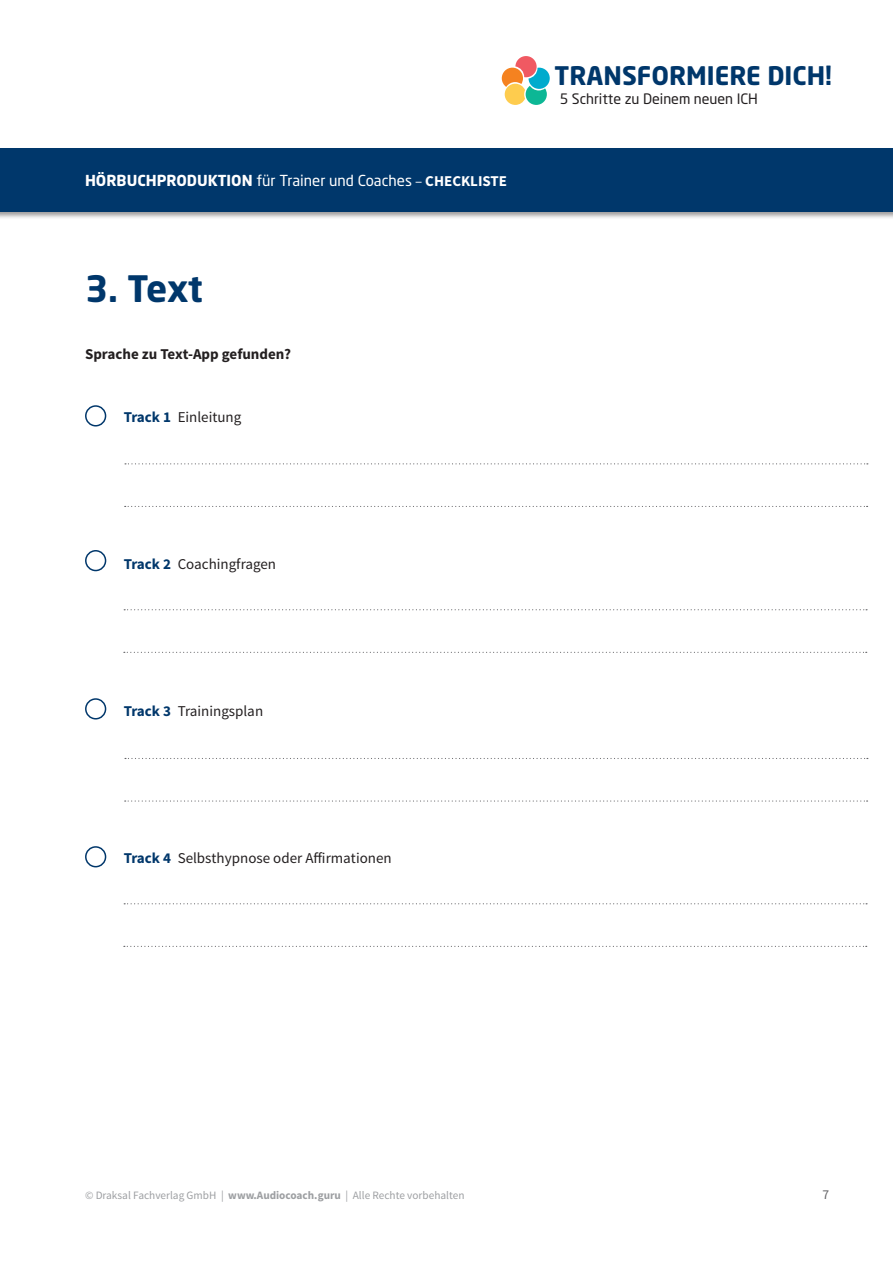
<style>
.page{position:relative;width:893px;height:1263px;background:#fff}
.page>*{position:absolute;margin:0;border:0;box-sizing:border-box;transform-origin:0 0}
.t1{font:700 36px "Neo Sans Std";color:#00376b}
.t2{font:700 25.35px "Neo Sans Std";color:#00376b}
.t3{font:15px "Source Sans Pro";color:#231f20}
.t4{font:15px "Neo Sans Std";color:#fff}
.t5{font:700 15px "Source Sans Pro";color:#231f20}
.t6{font:14.25px "Neo Sans Std";color:#231f20}
.t7{font:13.5px "Source Sans Pro";color:#636366}
.t8{font:11.25px "Source Sans Pro";color:#9d9fa2}
.s1{font-weight:700}
.s2{font-family:"Source Sans Pro"}
.s3{font-family:"Source Sans Pro";font-weight:700}
.s4{font-weight:700;color:#00376b}
</style>
<div class="page">
<div style="left:0;top:147px;width:893px;height:72px;background:#231f20;opacity:.45"></div>
<div style="left:0;top:149px;width:893px;height:63px;background:#00376b"></div>
<svg style="left:502px;top:56px;width:48px;height:49px"></svg>
<div style="left:85px;top:405px;width:21px;height:21px;border:2px solid #00376b;border-radius:50%"></div>
<div style="left:85px;top:846px;width:21px;height:21px;border:2px solid #00376b;border-radius:50%"></div>
<div style="left:85px;top:698px;width:21px;height:21px;border:2px solid #00376b;border-radius:50%"></div>
<div style="left:85px;top:550px;width:21px;height:21px;border:2px solid #00376b;border-radius:50%"></div>
<svg style="left:125px;top:463px;width:743px;height:1px"></svg>
<svg style="left:124px;top:609px;width:743px;height:1px"></svg>
<svg style="left:125px;top:758px;width:743px;height:1px"></svg>
<svg style="left:124px;top:903px;width:743px;height:1px"></svg>
<svg style="left:125px;top:506px;width:743px;height:1px"></svg>
<svg style="left:124px;top:652px;width:743px;height:1px"></svg>
<svg style="left:125px;top:800px;width:743px;height:2px"></svg>
<svg style="left:124px;top:946px;width:743px;height:1px"></svg>
<p class="t4" style="left:85px;top:171px;width:424px"><span class="s1">HÖRBUCHPRODUKTION</span> für Trainer und Coaches <span class="s2">–</span> <span class="s3">CHECKLISTE</span></p>
<h1 class="t1" style="left:85px;top:266px;width:120px">3. Text</h1>
<p class="t5" style="left:85px;top:344px;width:208px">Sprache zu Text-App gefunden?</p>
<p class="t3" style="left:124px;top:408px;width:119px"><span class="s4">Track 1</span> Einleitung</p>
<h2 class="t2" style="left:555px;top:60px;width:279px">TRANSFORMIERE DICH!</h2>
<p class="t6" style="left:560px;top:90px;width:200px">5 Schritte zu Deinem neuen ICH</p>
<p class="t3" style="left:124px;top:555px;width:154px"><span class="s4">Track 2</span> Coachingfragen</p>
<p class="t3" style="left:124px;top:702px;width:141px"><span class="s4">Track 3</span> Trainingsplan</p>
<p class="t3" style="left:124px;top:849px;width:270px"><span class="s4">Track 4</span> Selbsthypnose oder Affirmationen</p>
<p class="t8" style="left:85px;top:1188px;width:381px">© Draksal Fachverlag GmbH | <span class="s1">www.Audiocoach.guru</span> | Alle Rechte vorbehalten</p>
<p class="t7" style="left:822px;top:1186px;width:8px">7</p>
</div>
